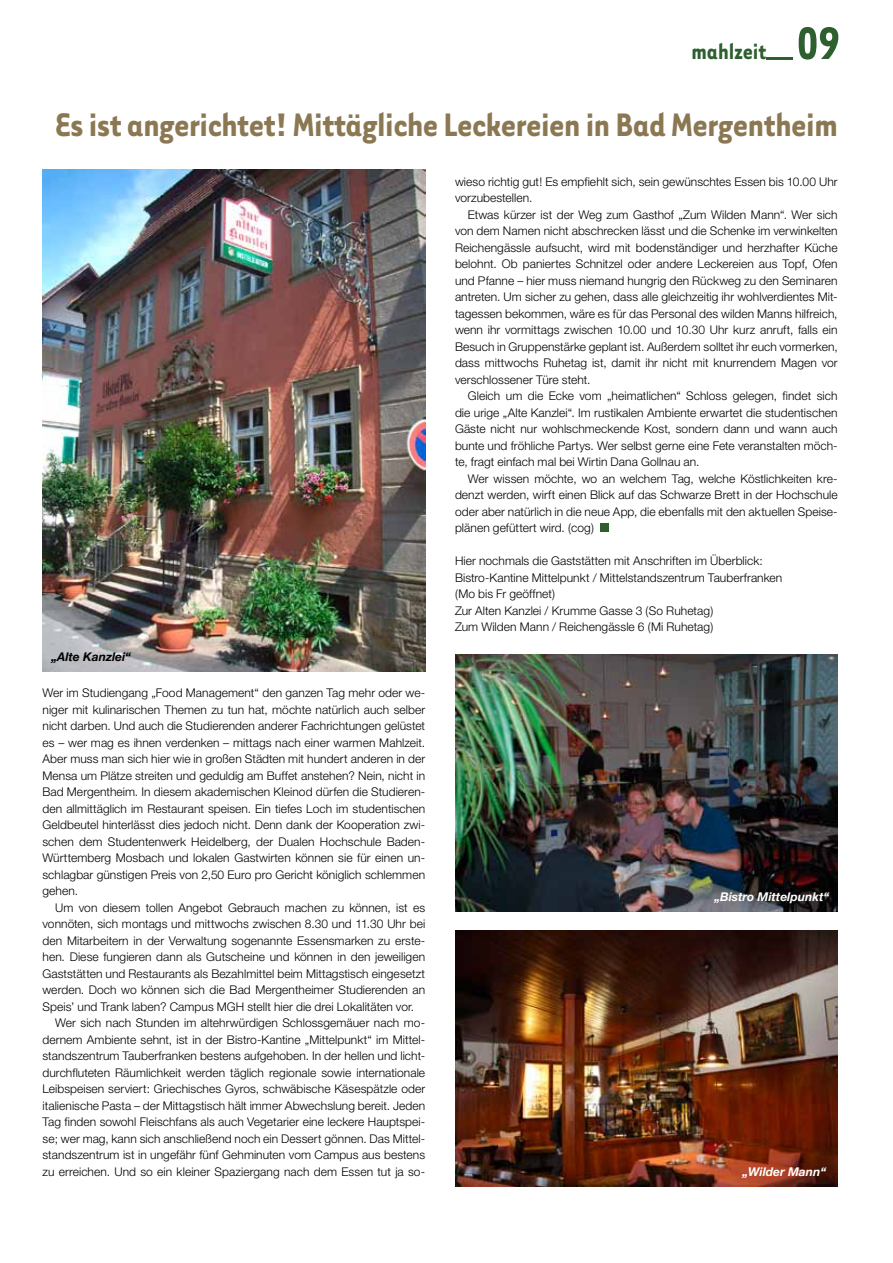
<style>
.page{position:relative;width:893px;height:1263px;background:#fff}
.page>*{position:absolute;margin:0;border:0;box-sizing:border-box;transform-origin:0 0}
.t1{font:700 37.5px "Tarzana Narrow";letter-spacing:-.01em;color:#8b7853}
.t2{font:700 25.5px "Tarzana Narrow";color:#2e5f2f}
.t3{font:300 12px/16.5px "Helvetica Neue";letter-spacing:.005em;color:#000}
.t4{font:italic 700 12px "Helvetica Neue";color:#fff}
.t5{font:italic 700 12px "Helvetica Neue";color:#000}
.s1{font-size:52.5px}
</style>
<div class="page">
<img style="left:43px;top:169px;width:382px;height:503px">
<div style="left:600px;top:524px;width:9px;height:8px;background:#2e5f2f"></div>
<img style="left:455px;top:931px;width:383px;height:255px">
<img style="left:455px;top:654px;width:383px;height:257px">
<p class="t2" style="left:691px;top:35px;width:151px">mahlzeit<span class="s1">_09</span></p>
<p class="t1" style="left:55px;top:101px;width:784px">Es ist angerichtet! Mittägliche Leckereien in Bad Mergentheim</p>
<p class="t5" style="left:51px;top:650px;width:81px">„Alte Kanzlei“</p>
<p class="t3" style="left:43px;top:684px;width:384px">Wer im Studiengang „Food Management“ den ganzen Tag mehr oder we-</p>
<p class="t3" style="left:43px;top:701px;width:384px">niger mit kulinarischen Themen zu tun hat, möchte natürlich auch selber</p>
<p class="t3" style="left:43px;top:717px;width:384px">nicht darben. Und auch die Studierenden anderer Fachrichtungen gelüstet</p>
<p class="t3" style="left:43px;top:734px;width:384px">es – wer mag es ihnen verdenken – mittags nach einer warmen Mahlzeit.</p>
<p class="t3" style="left:43px;top:750px;width:384px">Aber muss man sich hier wie in großen Städten mit hundert anderen in der</p>
<p class="t3" style="left:43px;top:767px;width:384px">Mensa um Plätze streiten und geduldig am Buffet anstehen? Nein, nicht in</p>
<p class="t3" style="left:43px;top:783px;width:384px">Bad Mergentheim. In diesem akademischen Kleinod dürfen die Studieren-</p>
<p class="t3" style="left:43px;top:800px;width:384px">den allmittäglich im Restaurant speisen. Ein tiefes Loch im studentischen</p>
<p class="t3" style="left:43px;top:816px;width:384px">Geldbeutel hinterlässt dies jedoch nicht. Denn dank der Kooperation zwi-</p>
<p class="t3" style="left:43px;top:833px;width:384px">schen dem Studentenwerk Heidelberg, der Dualen Hochschule Baden-</p>
<p class="t3" style="left:43px;top:849px;width:384px">Württemberg Mosbach und lokalen Gastwirten können sie für einen un-</p>
<p class="t3" style="left:43px;top:866px;width:384px">schlagbar günstigen Preis von 2,50 Euro pro Gericht königlich schlemmen</p>
<p class="t3" style="left:43px;top:882px;width:37px">gehen.</p>
<p class="t3" style="left:55px;top:899px;width:371px">Um von diesem tollen Angebot Gebrauch machen zu können, ist es</p>
<p class="t3" style="left:43px;top:915px;width:384px">vonnöten, sich montags und mittwochs zwischen 8.30 und 11.30 Uhr bei</p>
<p class="t3" style="left:43px;top:932px;width:384px">den Mitarbeitern in der Verwaltung sogenannte Essensmarken zu erste-</p>
<p class="t3" style="left:43px;top:948px;width:384px">hen. Diese fungieren dann als Gutscheine und können in den jeweiligen</p>
<p class="t3" style="left:43px;top:965px;width:384px">Gaststätten und Restaurants als Bezahlmittel beim Mittagstisch eingesetzt</p>
<p class="t3" style="left:43px;top:981px;width:384px">werden. Doch wo können sich die Bad Mergentheimer Studierenden an</p>
<p class="t3" style="left:43px;top:998px;width:373px">Speis’ und Trank laben? Campus MGH stellt hier die drei Lokalitäten vor.</p>
<p class="t3" style="left:55px;top:1014px;width:371px">Wer sich nach Stunden im altehrwürdigen Schlossgemäuer nach mo-</p>
<p class="t3" style="left:43px;top:1031px;width:384px">dernem Ambiente sehnt, ist in der Bistro-Kantine „Mittelpunkt“ im Mittel-</p>
<p class="t3" style="left:43px;top:1047px;width:384px">standszentrum Tauberfranken bestens aufgehoben. In der hellen und licht-</p>
<p class="t3" style="left:43px;top:1064px;width:384px">durchfluteten Räumlichkeit werden täglich regionale sowie internationale</p>
<p class="t3" style="left:43px;top:1080px;width:384px">Leibspeisen serviert: Griechisches Gyros, schwäbische Käsespätzle oder</p>
<p class="t3" style="left:43px;top:1097px;width:384px">italienische Pasta – der Mittagstisch hält immer Abwechslung bereit. Jeden</p>
<p class="t3" style="left:43px;top:1113px;width:384px">Tag finden sowohl Fleischfans als auch Vegetarier eine leckere Hauptspei-</p>
<p class="t3" style="left:43px;top:1130px;width:384px">se; wer mag, kann sich anschließend noch ein Dessert gönnen. Das Mittel-</p>
<p class="t3" style="left:43px;top:1146px;width:384px">standszentrum ist in ungefähr fünf Gehminuten vom Campus aus bestens</p>
<p class="t3" style="left:43px;top:1163px;width:384px">zu erreichen. Und so ein kleiner Spaziergang nach dem Essen tut ja so-</p>
<p class="t3" style="left:455px;top:173px;width:384px">wieso richtig gut! Es empfiehlt sich, sein gewünschtes Essen bis 10.00 Uhr</p>
<p class="t3" style="left:455px;top:189px;width:79px">vorzubestellen.</p>
<p class="t3" style="left:468px;top:206px;width:371px">Etwas kürzer ist der Weg zum Gasthof „Zum Wilden Mann“. Wer sich</p>
<p class="t3" style="left:455px;top:222px;width:384px">von dem Namen nicht abschrecken lässt und die Schenke im verwinkelten</p>
<p class="t3" style="left:455px;top:239px;width:384px">Reichengässle aufsucht, wird mit bodenständiger und herzhafter Küche</p>
<p class="t3" style="left:455px;top:255px;width:384px">belohnt. Ob paniertes Schnitzel oder andere Leckereien aus Topf, Ofen</p>
<p class="t3" style="left:455px;top:272px;width:384px">und Pfanne – hier muss niemand hungrig den Rückweg zu den Seminaren</p>
<p class="t3" style="left:455px;top:288px;width:384px">antreten. Um sicher zu gehen, dass alle gleichzeitig ihr wohlverdientes Mit-</p>
<p class="t3" style="left:455px;top:305px;width:384px">tagessen bekommen, wäre es für das Personal des wilden Manns hilfreich,</p>
<p class="t3" style="left:455px;top:321px;width:384px">wenn ihr vormittags zwischen 10.00 und 10.30 Uhr kurz anruft, falls ein</p>
<p class="t3" style="left:455px;top:338px;width:384px">Besuch in Gruppenstärke geplant ist. Außerdem solltet ihr euch vormerken,</p>
<p class="t3" style="left:455px;top:354px;width:384px">dass mittwochs Ruhetag ist, damit ihr nicht mit knurrendem Magen vor</p>
<p class="t3" style="left:455px;top:371px;width:137px">verschlossener Türe steht.</p>
<p class="t3" style="left:468px;top:387px;width:371px">Gleich um die Ecke vom „heimatlichen“ Schloss gelegen, findet sich</p>
<p class="t3" style="left:455px;top:404px;width:384px">die urige „Alte Kanzlei“. Im rustikalen Ambiente erwartet die studentischen</p>
<p class="t3" style="left:455px;top:420px;width:384px">Gäste nicht nur wohlschmeckende Kost, sondern dann und wann auch</p>
<p class="t3" style="left:455px;top:437px;width:384px">bunte und fröhliche Partys. Wer selbst gerne eine Fete veranstalten möch-</p>
<p class="t3" style="left:455px;top:453px;width:246px">te, fragt einfach mal bei Wirtin Dana Gollnau an.</p>
<p class="t3" style="left:468px;top:470px;width:371px">Wer wissen möchte, wo an welchem Tag, welche Köstlichkeiten kre-</p>
<p class="t3" style="left:455px;top:486px;width:384px">denzt werden, wirft einen Blick auf das Schwarze Brett in der Hochschule</p>
<p class="t3" style="left:455px;top:503px;width:384px">oder aber natürlich in die neue App, die ebenfalls mit den aktuellen Speise-</p>
<p class="t3" style="left:455px;top:519px;width:141px">plänen gefüttert wird. (cog)</p>
<p class="t3" style="left:455px;top:552px;width:329px">Hier nochmals die Gaststätten mit Anschriften im Überblick:<br>Bistro-Kantine Mittelpunkt / Mittelstandszentrum Tauberfranken (Mo bis Fr geöffnet)<br>Zur Alten Kanzlei / Krumme Gasse 3 (So Ruhetag)<br>Zum Wilden Mann / Reichengässle 6 (Mi Ruhetag)</p>
<p class="t4" style="left:714px;top:890px;width:116px">„Bistro Mittelpunkt“</p>
<p class="t4" style="left:742px;top:1164px;width:85px">„Wilder Mann“</p>
</div>
